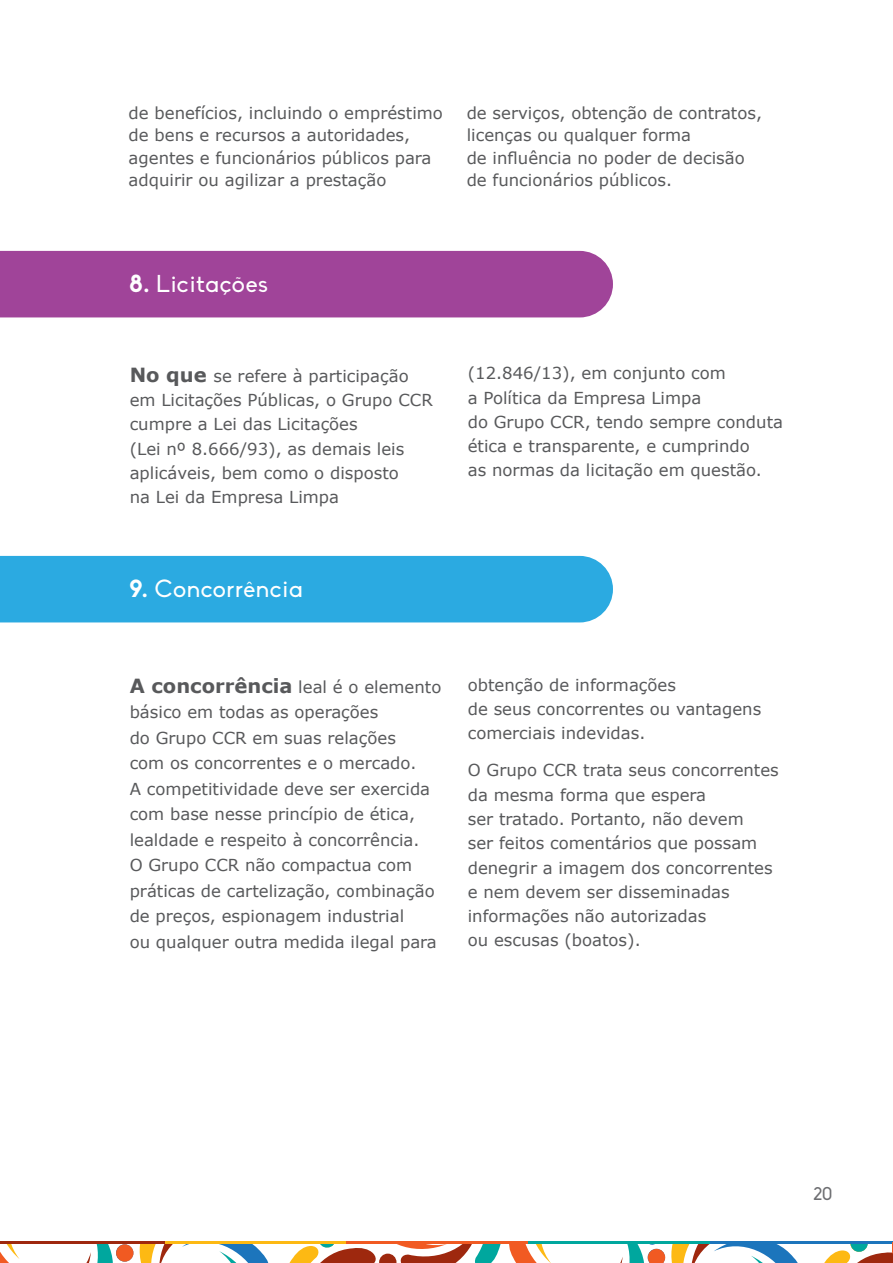
<style>
.page{position:relative;width:893px;height:1263px;background:#fff}
.page>*{position:absolute;margin:0;border:0;box-sizing:border-box;transform-origin:0 0}
.t1{font:24px "Biko";letter-spacing:.03em;color:#fff}
.t2{font:18px "Biko";color:#6d6e71}
.t3{font:16.5px/24.3px "Verdana";color:#58595b}
.s1{font-weight:700}
.s2{font-weight:700;font-size:19.5px}
</style>
<div class="page">
<svg style="left:0;top:1244px;width:121px;height:19px"></svg>
<div style="left:116px;top:1244px;width:17px;height:17px;background:#f15a22;border-radius:50%"></div>
<hr style="left:164px;top:1242px;width:182px;height:2px;background:#fdb913">
<hr style="left:0;top:1242px;width:164px;height:2px;background:#9e280e">
<hr style="left:346px;top:1242px;width:183px;height:2px;background:#f15a22">
<hr style="left:529px;top:1242px;width:182px;height:2px;background:#00a79e">
<hr style="left:711px;top:1242px;width:182px;height:2px;background:#1c75bc">
<svg style="left:131px;top:1243px;width:762px;height:20px"></svg>
<div style="left:0;top:251px;width:613px;height:66px;background:#a04499"></div>
<div style="left:0;top:556px;width:613px;height:66px;background:#2baae1"></div>
<p class="t3" style="left:129px;top:101px;width:316px;line-height:22.5px">de benefícios, incluindo o empréstimo de bens e recursos a autoridades, agentes e funcionários públicos para adquirir ou agilizar a prestação</p>
<p class="t3" style="left:467px;top:102px;width:297px;line-height:22.5px">de serviços, obtenção de contratos, licenças ou qualquer forma<br>de influência no poder de decisão de funcionários públicos.</p>
<h1 class="t1" style="left:130px;top:270px;width:140px"><span class="s1">8.</span> Licitações</h1>
<p class="t3" style="left:130px;top:363px;width:305px"><span class="s2">No que</span> se refere à participação em Licitações Públicas, o Grupo CCR cumpre a Lei das Licitações<br>(Lei nº 8.666/93), as demais leis aplicáveis, bem como o disposto<br>na Lei da Empresa Limpa</p>
<h1 class="t1" style="left:130px;top:575px;width:174px"><span class="s1">9.</span> Concorrência</h1>
<p class="t3" style="left:468px;top:361px;width:317px">(12.846/13), em conjunto com<br>a Política da Empresa Limpa<br>do Grupo CCR, tendo sempre conduta ética e transparente, e cumprindo<br>as normas da licitação em questão.</p>
<p class="t3" style="left:130px;top:674px;width:313px;line-height:25.5px"><span class="s2">A concorrência</span> leal é o elemento básico em todas as operações<br>do Grupo CCR em suas relações<br>com os concorrentes e o mercado.<br>A competitividade deve ser exercida com base nesse princípio de ética, lealdade e respeito à concorrência.<br>O Grupo CCR não compactua com práticas de cartelização, combinação de preços, espionagem industrial<br>ou qualquer outra medida ilegal para</p>
<p class="t3" style="left:468px;top:672px;width:295px">obtenção de informações<br>de seus concorrentes ou vantagens comerciais indevidas.</p>
<p class="t3" style="left:468px;top:758px;width:313px">O Grupo CCR trata seus concorrentes da mesma forma que espera<br>ser tratado. Portanto, não devem<br>ser feitos comentários que possam denegrir a imagem dos concorrentes e nem devem ser disseminadas informações não autorizadas<br>ou escusas (boatos).</p>
<p class="t2" style="left:814px;top:1183px;width:21px">20</p>
</div>
